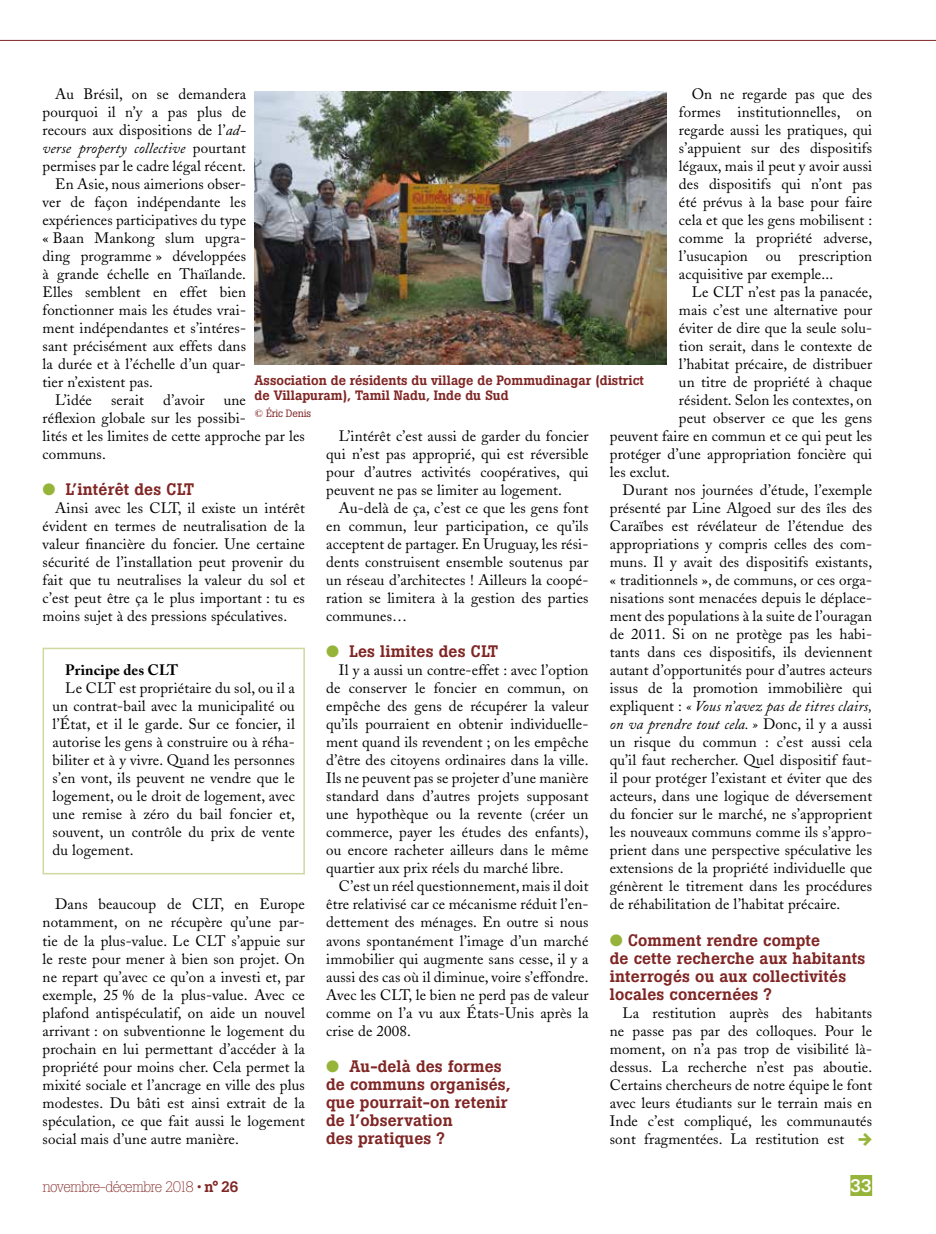
<style>
.page{position:relative;width:936px;height:1234px;background:#fff}
.page>*{position:absolute;margin:0;border:0;box-sizing:border-box;transform-origin:0 0}
.t1{font:500 18px "Boton";color:#fff}
.t2{font:500 16.5px/18px "Boton";letter-spacing:.01em;color:#802625}
.t3{font:15px/18px "Adobe Caslon";letter-spacing:.01em;color:#000;text-align:justify}
.t4{font:italic 15px "Adobe Caslon";letter-spacing:.01em;color:#000}
.t5{font:300 15px "Boton";letter-spacing:-.05em;color:#802625}
.t6{font:700 15px "Adobe Caslon";letter-spacing:.01em;color:#000}
.t7{font:500 13.5px/15px "Boton";color:#802625}
.t8{font:10.5px "Boton";letter-spacing:-.01em;color:#802625}
.s1{font-style:italic}
.s2{font-style:normal}
.s3{color:#96b439}
.s4{font-family:"Flesh Plain";font-size:18px;color:#96b439}
.s5{font-weight:500}
</style>
<div class="page">
<div style="left:850px;top:1174px;width:22px;height:21px;background:#96b439"></div>
<hr style="left:0;top:40px;width:935px;height:1px;background:#802625">
<div style="left:43px;top:647px;width:262px;height:227px;border:2px solid #ced9a1"></div>
<img style="left:254px;top:91px;width:412px;height:273px">
<p class="t3" style="left:55px;top:85px;width:192px">Au Brésil, on se demandera</p>
<p class="t3" style="left:43px;top:103px;width:205px">pourquoi il n’y a pas plus de</p>
<p class="t3" style="left:43px;top:121px;width:205px">recours aux dispositions de l’<span class="s1">ad-</span></p>
<p class="t4" style="left:43px;top:140px;width:205px">verse property collective <span class="s2">pourtant</span></p>
<p class="t3" style="left:43px;top:157px;width:205px">permises par le cadre légal récent.</p>
<p class="t3" style="left:55px;top:175px;width:192px">En Asie, nous aimerions obser-</p>
<p class="t3" style="left:43px;top:193px;width:205px">ver de façon indépendante les</p>
<p class="t3" style="left:43px;top:211px;width:205px">expériences participatives du type</p>
<p class="t3" style="left:43px;top:229px;width:205px">« Baan Mankong slum upgra-</p>
<p class="t3" style="left:43px;top:247px;width:205px">ding programme » développées</p>
<p class="t3" style="left:43px;top:265px;width:205px">à grande échelle en Thaïlande.</p>
<p class="t3" style="left:43px;top:283px;width:205px">Elles semblent en effet bien</p>
<p class="t3" style="left:43px;top:301px;width:205px">fonctionner mais les études vrai-</p>
<p class="t3" style="left:43px;top:319px;width:205px">ment indépendantes et s’intéres-</p>
<p class="t3" style="left:43px;top:337px;width:205px">sant précisément aux effets dans</p>
<p class="t3" style="left:43px;top:355px;width:205px">la durée et à l’échelle d’un quar-</p>
<p class="t3" style="left:43px;top:373px;width:112px">tier n’existent pas.</p>
<p class="t3" style="left:55px;top:391px;width:38px">L’idée</p>
<p class="t3" style="left:111px;top:391px;width:34px">serait</p>
<p class="t3" style="left:163px;top:391px;width:43px">d’avoir</p>
<p class="t3" style="left:679px;top:85px;width:195px;text-indent:13px">On ne regarde pas que des formes institutionnelles, on regarde aussi les pratiques, qui s’appuient sur des dispositifs légaux, mais il peut y avoir aussi des dispositifs qui n’ont pas été prévus à la base pour faire cela et que les gens mobilisent : comme la propriété adverse, l’usucapion ou prescription acquisitive par exemple...</p>
<p class="t3" style="left:691px;top:283px;width:182px">Le CLT n’est pas la panacée,</p>
<p class="t3" style="left:679px;top:301px;width:195px">mais c’est une alternative pour</p>
<p class="t3" style="left:679px;top:319px;width:195px">éviter de dire que la seule solu-</p>
<p class="t3" style="left:679px;top:337px;width:195px">tion serait, dans le contexte de</p>
<p class="t3" style="left:679px;top:355px;width:195px">l’habitat précaire, de distribuer</p>
<p class="t3" style="left:679px;top:373px;width:195px">un titre de propriété à chaque</p>
<p class="t3" style="left:679px;top:391px;width:195px">résident. Selon les contextes, on</p>
<p class="t3" style="left:679px;top:409px;width:195px">peut observer ce que les gens</p>
<p class="t3" style="left:609px;top:427px;width:264px">peuvent faire en commun et ce qui peut les</p>
<p class="t3" style="left:609px;top:445px;width:264px">protéger d’une appropriation foncière qui</p>
<p class="t3" style="left:609px;top:463px;width:62px">les exclut.</p>
<p class="t3" style="left:622px;top:481px;width:251px">Durant nos journées d’étude, l’exemple</p>
<p class="t3" style="left:609px;top:499px;width:264px">présenté par Line Algoed sur des îles des</p>
<p class="t3" style="left:609px;top:517px;width:264px">Caraïbes est révélateur de l’étendue des</p>
<p class="t3" style="left:609px;top:535px;width:264px">appropriations y compris celles des com-</p>
<p class="t3" style="left:609px;top:553px;width:264px">muns. Il y avait des dispositifs existants,</p>
<p class="t3" style="left:609px;top:571px;width:264px">« traditionnels », de communs, or ces orga-</p>
<p class="t3" style="left:609px;top:589px;width:264px">nisations sont menacées depuis le déplace-</p>
<p class="t3" style="left:609px;top:607px;width:264px">ment des populations à la suite de l’ouragan</p>
<p class="t3" style="left:609px;top:625px;width:264px">de 2011. Si on ne protège pas les habi-</p>
<p class="t3" style="left:609px;top:643px;width:264px">tants dans ces dispositifs, ils deviennent</p>
<p class="t3" style="left:609px;top:661px;width:264px">autant d’opportunités pour d’autres acteurs</p>
<p class="t3" style="left:609px;top:679px;width:264px">issus de la promotion immobilière qui</p>
<p class="t4" style="left:609px;top:698px;width:264px"><span class="s2">expliquent :</span> « Vous n’avez pas de titres clairs,</p>
<p class="t4" style="left:609px;top:716px;width:264px">on va prendre tout cela. » <span class="s2">Donc, il y a aussi</span></p>
<p class="t3" style="left:609px;top:733px;width:264px">un risque du commun : c’est aussi cela</p>
<p class="t3" style="left:609px;top:751px;width:264px">qu’il faut rechercher. Quel dispositif faut-</p>
<p class="t3" style="left:609px;top:769px;width:264px">il pour protéger l’existant et éviter que des</p>
<p class="t3" style="left:609px;top:787px;width:264px">acteurs, dans une logique de déversement</p>
<p class="t3" style="left:609px;top:805px;width:264px">du foncier sur le marché, ne s’approprient</p>
<p class="t3" style="left:609px;top:823px;width:264px">les nouveaux communs comme ils s’appro-</p>
<p class="t3" style="left:609px;top:841px;width:264px">prient dans une perspective spéculative les</p>
<p class="t3" style="left:609px;top:859px;width:264px">extensions de la propriété individuelle que</p>
<p class="t3" style="left:609px;top:877px;width:264px">génèrent le titrement dans les procédures</p>
<p class="t3" style="left:609px;top:895px;width:232px">de réhabilitation de l’habitat précaire.</p>
<p class="t2" style="left:609px;top:930px;width:257px"><span class="s3">●</span> Comment rendre compte<br>de cette recherche aux habitants interrogés ou aux collectivités locales concernées ?</p>
<p class="t3" style="left:609px;top:1003px;width:266px;text-align:left;text-indent:13px">La restitution auprès des habitants ne passe pas par des colloques. Pour le moment, on n’a pas trop de visibilité là&shy;dessus. La recherche n’est pas aboutie.<br>Certains chercheurs de notre équipe le font avec leurs étudiants sur le terrain mais en Inde c’est compliqué, les communautés sont fragmentées. La restitution est <span class="s4">w</span></p>
<p class="t7" style="left:254px;top:373px;width:391px">Association de résidents du village de Pommudinagar (district de Villapuram), Tamil Nadu, Inde du Sud</p>
<p class="t8" style="left:254px;top:407px;width:58px">© Éric Denis</p>
<p class="t3" style="left:43px;top:391px;width:264px;text-align:left;text-indent:181px">une<br>réflexion globale sur les possibi-<br>lités et les limites de cette approche par les communs.</p>
<p class="t2" style="left:43px;top:480px;width:153px"><span class="s3">●</span> L’intérêt des CLT</p>
<p class="t3" style="left:43px;top:499px;width:264px;text-indent:13px">Ainsi avec les CLT, il existe un intérêt évident en termes de neutralisation de la valeur financière du foncier. Une certaine sécurité de l’installation peut provenir du fait que tu neutralises la valeur du sol et c’est peut être ça le plus important : tu es moins sujet à des pressions spéculatives.</p>
<p class="t6" style="left:65px;top:661px;width:114px">Principe des CLT</p>
<p class="t3" style="left:53px;top:679px;width:244px;text-indent:13px">Le CLT est propriétaire du sol, ou il a un contrat-bail avec la municipalité ou l’État, et il le garde. Sur ce foncier, il autorise les gens à construire ou à réha&shy;biliter et à y vivre. Quand les personnes s’en vont, ils peuvent ne vendre que le logement, ou le droit de logement, avec une remise à zéro du bail foncier et, souvent, un contrôle du prix de vente du logement.</p>
<p class="t3" style="left:43px;top:895px;width:264px;text-indent:13px">Dans beaucoup de CLT, en Europe notamment, on ne récupère qu’une par&shy;tie de la plus-value. Le CLT s’appuie sur le reste pour mener à bien son projet. On ne repart qu’avec ce qu’on a investi et, par exemple, 25 % de la plus-value. Avec ce plafond antispéculatif, on aide un nouvel arrivant : on subventionne le logement du prochain en lui permettant d’accéder à la propriété pour moins cher. Cela permet la mixité sociale et l’ancrage en ville des plus modestes. Du bâti est ainsi extrait de la spéculation, ce que fait aussi le logement social mais d’une autre manière.</p>
<p class="t3" style="left:326px;top:427px;width:264px;text-indent:13px">L’intérêt c’est aussi de garder du foncier qui n’est pas approprié, qui est réversible pour d’autres activités coopératives, qui peuvent ne pas se limiter au logement.</p>
<p class="t3" style="left:326px;top:499px;width:264px;text-indent:13px">Au-delà de ça, c’est ce que les gens font en commun, leur participation, ce qu’ils acceptent de partager. En Uruguay, les rési&shy;dents construisent ensemble soutenus par un réseau d’architectes ! Ailleurs la coopé&shy;ration se limitera à la gestion des parties communes…</p>
<p class="t2" style="left:326px;top:642px;width:173px"><span class="s3">●</span> Les limites des CLT</p>
<p class="t3" style="left:326px;top:661px;width:264px;text-indent:13px">Il y a aussi un contre-effet : avec l’option de conserver le foncier en commun, on empêche des gens de récupérer la valeur qu’ils pourraient en obtenir individuelle&shy;ment quand ils revendent ; on les empêche d’être des citoyens ordinaires dans la ville.<br>Ils ne peuvent pas se projeter d’une manière standard dans d’autres projets supposant une hypothèque ou la revente (créer un commerce, payer les études des enfants), ou encore racheter ailleurs dans le même quartier aux prix réels du marché libre.</p>
<p class="t3" style="left:326px;top:877px;width:264px;text-indent:13px">C’est un réel questionnement, mais il doit être relativisé car ce mécanisme réduit l’en&shy;dettement des ménages. En outre si nous avons spontanément l’image d’un marché immobilier qui augmente sans cesse, il y a aussi des cas où il diminue, voire s’effondre.<br>Avec les CLT, le bien ne perd pas de valeur comme on l’a vu aux États-Unis après la crise de 2008.</p>
<p class="t2" style="left:326px;top:1056px;width:186px"><span class="s3">●</span> Au-delà des formes de communs organisés, que pourrait-on retenir de l’observation<br>des pratiques ?</p>
<p class="t5" style="left:43px;top:1177px;width:197px">novembre-décembre 2018 • <span class="s5">n° 26</span></p>
<p class="t1" style="left:850px;top:1174px;width:23px">33</p>
</div>
